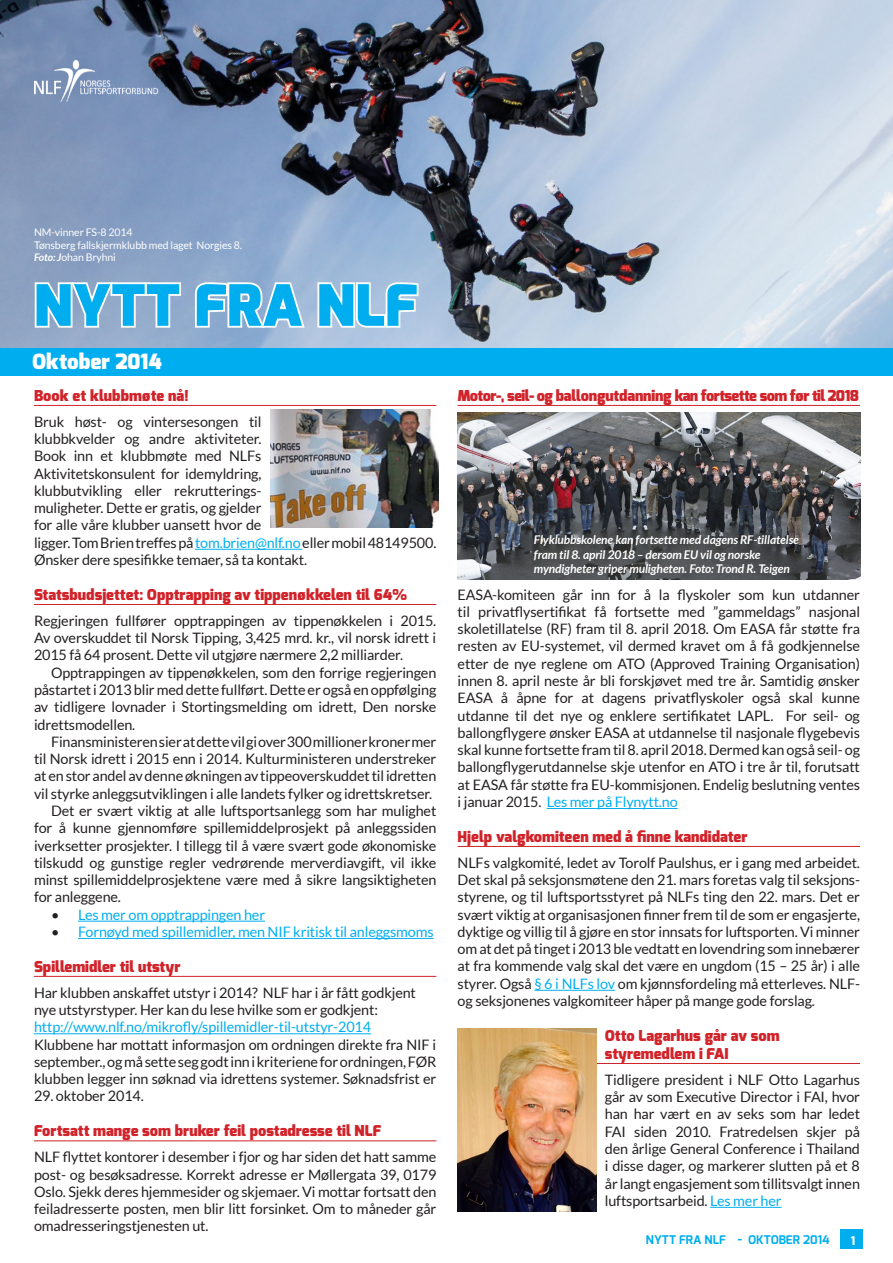
<style>
.page{position:relative;width:893px;height:1263px;background:#fff}
.page>*{position:absolute;margin:0;border:0;box-sizing:border-box;transform-origin:0 0}
.t1{font:900 56.85px "Exo";color:#00aeef}
.t2{font:900 21px "Exo";color:#fff}
.Overskrift_3{font:900 15px/18px "Exo";color:#d1232a}
.Overskrift_3-2{font:900 15px "Exo";letter-spacing:-.04em;color:#d1232a}
.Brødtekst{font:14.4px/17.2px "Lato";letter-spacing:-.01em;color:#231f20;text-align:justify}
.t3{font:14.4px "Lato";letter-spacing:-.01em;color:#00aeef}
.Bildetekst{font:italic 700 12px/14.4px "Lato";letter-spacing:-.01em;color:#fff}
.Bunntekst{font:700 12px "Exo";color:#00aeef}
.Bunntekst-2{font:800 12px "Exo";color:#fff}
.Brødtekst-2{font:10.5px/12.6px "Lato";letter-spacing:-.01em;color:#fff}
.s1{font-weight:700;font-style:italic}
.s2{color:#00aeef}
.s3{color:#231f20}
</style>
<div class="page">
<hr style="left:34px;top:405px;width:402px;height:1px;background:#d1232a">
<hr style="left:195px;top:549px;width:107px;height:1px;background:#00aeef">
<hr style="left:34px;top:604px;width:402px;height:1px;background:#d1232a">
<hr style="left:78px;top:921px;width:187px;height:1px;background:#00aeef">
<hr style="left:78px;top:938px;width:356px;height:1px;background:#00aeef">
<hr style="left:34px;top:976px;width:402px;height:1px;background:#d1232a">
<hr style="left:34px;top:1033px;width:337px;height:1px;background:#00aeef">
<hr style="left:34px;top:1140px;width:402px;height:1px;background:#d1232a">
<hr style="left:458px;top:405px;width:402px;height:1px;background:#d1232a">
<hr style="left:547px;top:808px;width:131px;height:1px;background:#00aeef">
<hr style="left:458px;top:846px;width:402px;height:1px;background:#d1232a">
<hr style="left:534px;top:990px;width:81px;height:1px;background:#00aeef">
<hr style="left:458px;top:1063px;width:402px;height:1px;background:#d1232a">
<hr style="left:710px;top:1207px;width:72px;height:1px;background:#00aeef">
<img style="left:0;top:0;width:893px;height:348px">
<img style="left:34px;top:60px;width:125px;height:47px">
<div style="left:840px;top:1229px;width:22px;height:19px;background:#00aeef"></div>
<div style="left:0;top:348px;width:893px;height:27px;background:#00aeef"></div>
<img style="left:457px;top:412px;width:403px;height:167px">
<img style="left:270px;top:409px;width:168px;height:118px">
<img style="left:457px;top:1028px;width:140px;height:184px">
<svg style="left:33px;top:280px;width:150px;height:49px"></svg>
<svg style="left:193px;top:280px;width:114px;height:50px"></svg>
<svg style="left:316px;top:280px;width:104px;height:49px"></svg>
<p class="Brødtekst-2" style="left:34px;top:226px;width:100px">NM-vinner FS-8 2014</p>
<p class="Brødtekst-2" style="left:34px;top:238px;width:210px">Tønsberg fallskjermklubb med laget Norgies 8.<br><span class="s1">Foto: J</span>ohan Bryhni</p>
<p class="t1" style="left:34px;top:269px;width:385px">NYTT FRA NLF</p>
<p class="t2" style="left:32px;top:348px;width:131px">Oktober 2014</p>
<p class="Overskrift_3" style="left:34px;top:387px;width:156px">Book et klubbmøte nå!</p>
<p class="Brødtekst" style="left:34px;top:413px;width:404px;text-align:left">Bruk høst- og vintersesongen til<br>klubbkvelder og andre aktiviteter.<br>Book inn et klubbmøte med NLFs<br>Aktivitetskonsulent for idemyldring,<br>klubbutvikling eller rekrutterings-<br>muligheter. Dette er gratis, og gjelder<br>for alle våre klubber uansett hvor de<br>ligger. Tom Brien treffes på <span class="s2">tom.brien@nlf.no</span>eller mobil 48149500.<br>Ønsker dere spesifikke temaer, så ta kontakt.</p>
<p class="Overskrift_3" style="left:34px;top:586px;width:374px">Statsbudsjettet: Opptrapping av tippenøkkelen til 64%</p>
<p class="Brødtekst" style="left:34px;top:612px;width:404px">Regjeringen fullfører opptrappingen av tippenøkkelen i 2015.<br>Av overskuddet til Norsk Tipping, 3,425 mrd. kr., vil norsk idrett i 2015 få 64 prosent. Dette vil utgjøre nærmere 2,2 milliarder.</p>
<p class="Brødtekst" style="left:34px;top:664px;width:404px;text-indent:17px">Opptrappingen av tippenøkkelen, som den forrige regjeringen påstartet i 2013 blir med dette fullført. Dette er også en oppfølging av tidligere lovnader i Stortingsmelding om idrett, Den norske idrettsmodellen.</p>
<p class="Brødtekst" style="left:34px;top:733px;width:404px;text-indent:17px">Finansministeren sier at dette vil gi over 300 millioner kroner mer til Norsk idrett i 2015 enn i 2014. Kulturministeren understreker at en stor andel av denne økningen av tippeoverskuddet til idretten vil styrke anleggsutviklingen i alle landets fylker og idrettskretser.</p>
<p class="Brødtekst" style="left:34px;top:802px;width:404px;text-indent:17px">Det er svært viktig at alle luftsportsanlegg som har mulighet for å kunne gjennomføre spillemiddelprosjekt på anleggssiden iverksetter prosjekter. I tillegg til å være svært gode økonomiske tilskudd og gunstige regler vedrørende merverdiavgift, vil ikke minst spillemiddelprosjektene være med å sikre langsiktigheten for anleggene.</p>
<p class="t3" style="left:51px;top:906px;width:216px"><span class="s3">•</span> Les mer om opptrappingen her</p>
<p class="t3" style="left:51px;top:924px;width:384px"><span class="s3">•</span> Fornøyd med spillemidler, men NIF kritisk til anleggsmoms</p>
<p class="Overskrift_3" style="left:34px;top:958px;width:148px">Spillemidler til utstyr</p>
<p class="Brødtekst" style="left:34px;top:984px;width:383px;text-align:left">Har klubben anskaffet utstyr i 2014? NLF har i år fått godkjent nye utstyrstyper. Her kan du lese hvilke som er godkjent: <span class="s2">http://www.nlf.no/mikrofly/spillemidler-til-utstyr-2014</span></p>
<p class="Brødtekst" style="left:34px;top:1036px;width:404px">Klubbene har mottatt informasjon om ordningen direkte fra NIF i september., og må sette seg godt inn i kriteriene for ordningen, FØR klubben legger inn søknad via idrettens systemer. Søknadsfrist er</p>
<p class="Brødtekst" style="left:34px;top:1087px;width:111px">29. oktober 2014.</p>
<p class="Overskrift_3" style="left:34px;top:1122px;width:349px">Fortsatt mange som bruker feil postadresse til NLF</p>
<p class="Brødtekst" style="left:34px;top:1148px;width:404px">NLF flyttet kontorer i desember i fjor og har siden det hatt samme post- og besøksadresse. Korrekt adresse er Møllergata 39, 0179<br>Oslo. Sjekk deres hjemmesider og skjemaer. Vi mottar fortsatt den feiladresserte posten, men blir litt forsinket. Om to måneder går omadresseringstjenesten ut.</p>
<p class="Overskrift_3-2" style="left:458px;top:386px;width:403px">Motor-, seil- og ballongutdanning kan fortsette som før til 2018</p>
<p class="Bildetekst" style="left:534px;top:533px;width:266px">Flyklubbskolene kan fortsette med dagens RF-tillatelse fram til 8. april 2018 – dersom EU vil og norske myndigheter griper muligheten. Foto: Trond R. Teigen</p>
<p class="Brødtekst" style="left:458px;top:586px;width:404px">EASA-komiteen går inn for å la flyskoler som kun utdanner til privatflysertifikat få fortsette med ”gammeldags” nasjonal skoletillatelse (RF) fram til 8. april 2018. Om EASA får støtte fra resten av EU-systemet, vil dermed kravet om å få godkjennelse etter de nye reglene om ATO (Approved Training Organisation) innen 8. april neste år bli forskjøvet med tre år. Samtidig ønsker EASA å åpne for at dagens privatflyskoler også skal kunne utdanne til det nye og enklere sertifikatet LAPL. For seil- og ballongflygere ønsker EASA at utdannelse til nasjonale flygebevis skal kunne fortsette fram til 8. april 2018. Dermed kan også seil- og ballongflygerutdannelse skje utenfor en ATO i tre år til, forutsatt at EASA får støtte fra EU-kommisjonen. Endelig beslutning ventes i januar 2015. <span class="s2">Les mer på Flynytt.no</span></p>
<p class="Overskrift_3" style="left:458px;top:828px;width:291px">Hjelp valgkomiteen med å finne kandidater</p>
<p class="Brødtekst" style="left:458px;top:854px;width:404px">NLFs valgkomité, ledet av Torolf Paulshus, er i gang med arbeidet.<br>Det skal på seksjonsmøtene den 21. mars foretas valg til seksjons&shy;styrene, og til luftsportsstyret på NLFs ting den 22. mars. Det er svært viktig at organisasjonen finner frem til de som er engasjerte, dyktige og villig til å gjøre en stor innsats for luftsporten. Vi minner om at det på tinget i 2013 ble vedtatt en lovendring som innebærer at fra kommende valg skal det være en ungdom (15 – 25 år) i alle styrer. Også <span class="s2">§ 6 i NLFs lov</span> om kjønnsfordeling må etterleves. NLF&shy;og seksjonenes valgkomiteer håper på mange gode forslag.</p>
<p class="Overskrift_3" style="left:605px;top:1027px;width:176px">Otto Lagarhus går av som styremedlem i FAI</p>
<p class="Brødtekst" style="left:605px;top:1071px;width:257px">Tidligere president i NLF Otto Lagarhus går av som Executive Director i FAI, hvor han har vært en av seks som har ledet FAI siden 2010. Fratredelsen skjer på den årlige General Conference i Thailand i disse dager, og markerer slutten på et 8 år langt engasjement som tillitsvalgt innen luftsportsarbeid. <span class="s2">Les mer her</span></p>
<p class="Bunntekst" style="left:646px;top:1232px;width:185px">NYTT FRA NLF - OKTOBER 2014</p>
<p class="Bunntekst-2" style="left:851px;top:1232px;width:6px">1</p>
</div>
